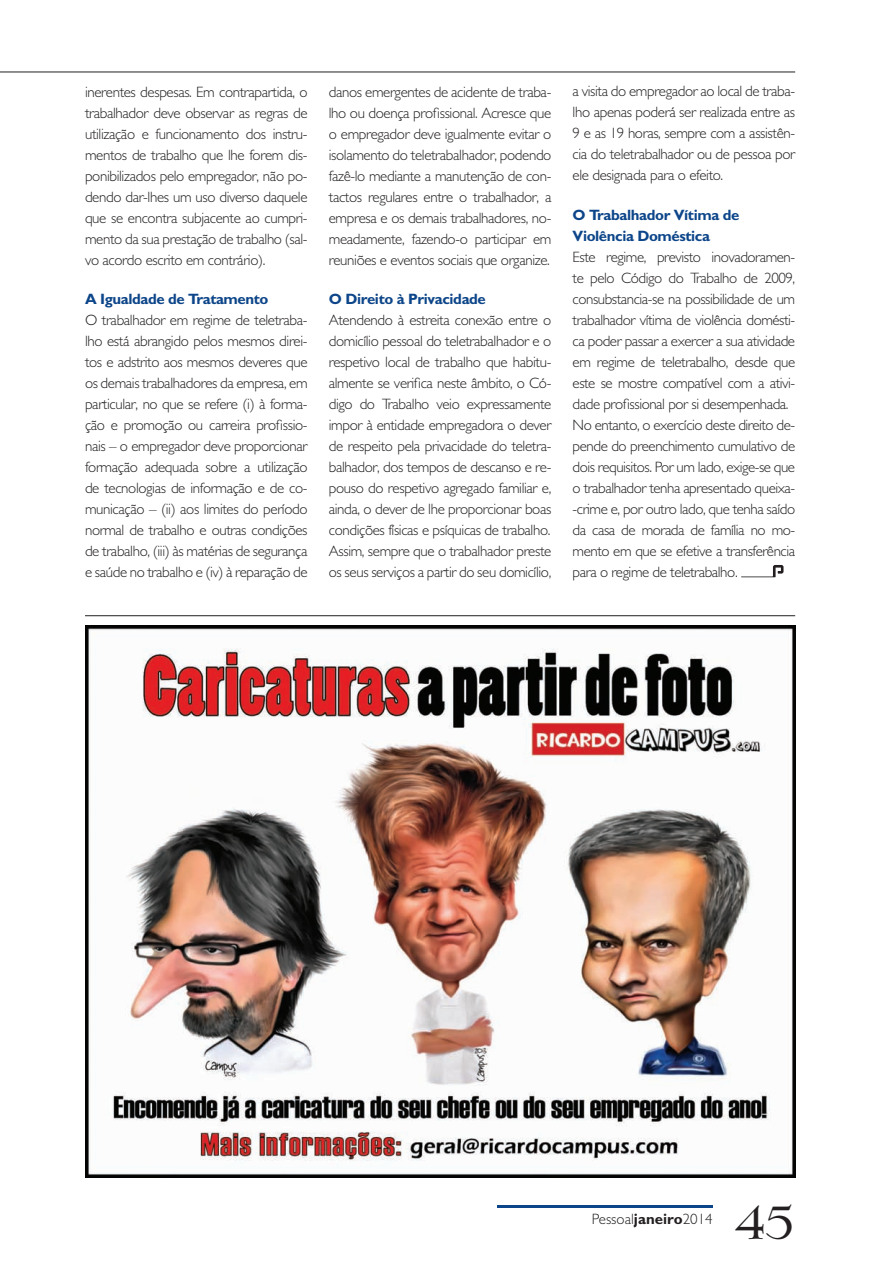
<style>
.page{position:relative;width:893px;height:1263px;background:#fff}
.page>*{position:absolute;margin:0;border:0;box-sizing:border-box;transform-origin:0 0}
.t1{font:45px "Lingwood";color:#231f20}
.Antetítulo_Pessoal{font:300 15px/21px "Gentle Sans";letter-spacing:-.025em;color:#231f20;text-align:justify}
.Antetítulo_Pessoal-2{font:700 15px/21px "Gentle Sans";letter-spacing:-.025em;color:#0c4589}
.Antetítulo_Pessoal-3{font:300 15px "Gentle Sans";color:#231f20}
.s1{font-family:"Helvetica Neue";font-size:12.75px}
.s2{font-weight:700}
</style>
<div class="page">
<hr style="left:0;top:72px;width:795px;height:1px;background:#231f20">
<hr style="left:497px;top:1205px;width:216px;height:2px;background:#0c4589">
<hr style="left:85px;top:615px;width:710px;height:1px;background:#231f20">
<img style="left:85px;top:625px;width:710px;height:553px">
<svg style="left:741px;top:565px;width:42px;height:12px"></svg>
<p class="Antetítulo_Pessoal" style="left:85px;top:81px;width:224px">inerentes despesas. Em contrapartida, o trabalhador deve observar as regras de utilização e funcionamento dos instru&shy;mentos de trabalho que lhe forem dis&shy;ponibilizados pelo empregador, não po&shy;dendo dar-lhes um uso diverso daquele que se encontra subjacente ao cumpri&shy;mento da sua prestação de trabalho (sal&shy;vo acordo escrito em contrário).</p>
<p class="Antetítulo_Pessoal-2" style="left:85px;top:289px;width:185px">A Igualdade de Tratamento</p>
<p class="Antetítulo_Pessoal" style="left:85px;top:310px;width:224px">O trabalhador em regime de teletraba&shy;lho está abrangido pelos mesmos direi&shy;tos e adstrito aos mesmos deveres que os demais trabalhadores da empresa, em particular, no que se refere (i) à forma&shy;ção e promoção ou carreira profissio&shy;nais – o empregador deve proporcionar formação adequada sobre a utilização de tecnologias de informação e de co&shy;municação – (ii) aos limites do período normal de trabalho e outras condições de trabalho, (iii) às matérias de segurança e saúde no trabalho e (iv) à reparação de</p>
<p class="Antetítulo_Pessoal" style="left:329px;top:81px;width:224px">danos emergentes de acidente de traba&shy;lho ou doença profissional. Acresce que o empregador deve igualmente evitar o isolamento do teletrabalhador, podendo fazê-lo mediante a manutenção de con&shy;tactos regulares entre o trabalhador, a empresa e os demais trabalhadores, no&shy;meadamente, fazendo-o participar em reuniões e eventos sociais que organize.</p>
<p class="Antetítulo_Pessoal-2" style="left:329px;top:289px;width:159px">O Direito à Privacidade</p>
<p class="Antetítulo_Pessoal" style="left:329px;top:310px;width:224px">Atendendo à estreita conexão entre o domicílio pessoal do teletrabalhador e o respetivo local de trabalho que habitu&shy;almente se verifica neste âmbito, o Có&shy;digo do Trabalho veio expressamente impor à entidade empregadora o dever de respeito pela privacidade do teletra&shy;balhador, dos tempos de descanso e re&shy;pouso do respetivo agregado familiar e, ainda, o dever de lhe proporcionar boas condições físicas e psíquicas de trabalho.</p>
<p class="Antetítulo_Pessoal" style="left:329px;top:541px;width:224px">Assim, sempre que o trabalhador preste os seus serviços a partir do seu domicílio,</p>
<p class="Antetítulo_Pessoal" style="left:573px;top:81px;width:224px">a visita do empregador ao local de traba&shy;lho apenas poderá ser realizada entre as 9 e as 19 horas, sempre com a assistên&shy;cia do teletrabalhador ou de pessoa por ele designada para o efeito.</p>
<p class="Antetítulo_Pessoal-2" style="left:573px;top:205px;width:168px">O Trabalhador Vítima de<br>Violência Doméstica</p>
<p class="Antetítulo_Pessoal" style="left:573px;top:247px;width:224px">Este regime, previsto inovadoramen&shy;te pelo Código do Trabalho de 2009, consubstancia-se na possibilidade de um trabalhador vítima de violência domésti&shy;ca poder passar a exercer a sua atividade em regime de teletrabalho, desde que este se mostre compatível com a ativi&shy;dade profissional por si desempenhada.</p>
<p class="Antetítulo_Pessoal" style="left:573px;top:415px;width:224px">No entanto, o exercício deste direito de&shy;pende do preenchimento cumulativo de dois requisitos. Por um lado, exige-se que o trabalhador tenha apresentado queixa--crime e, por outro lado, que tenha saído da casa de morada de família no mo&shy;mento em que se efetive a transferência para o regime de teletrabalho<span class="s1">.</span></p>
<p class="Antetítulo_Pessoal-3" style="left:592px;top:1210px;width:122px">Pessoal<span class="s2">janeiro</span>2014</p>
<p class="t1" style="left:736px;top:1197px;width:61px">45</p>
</div>
